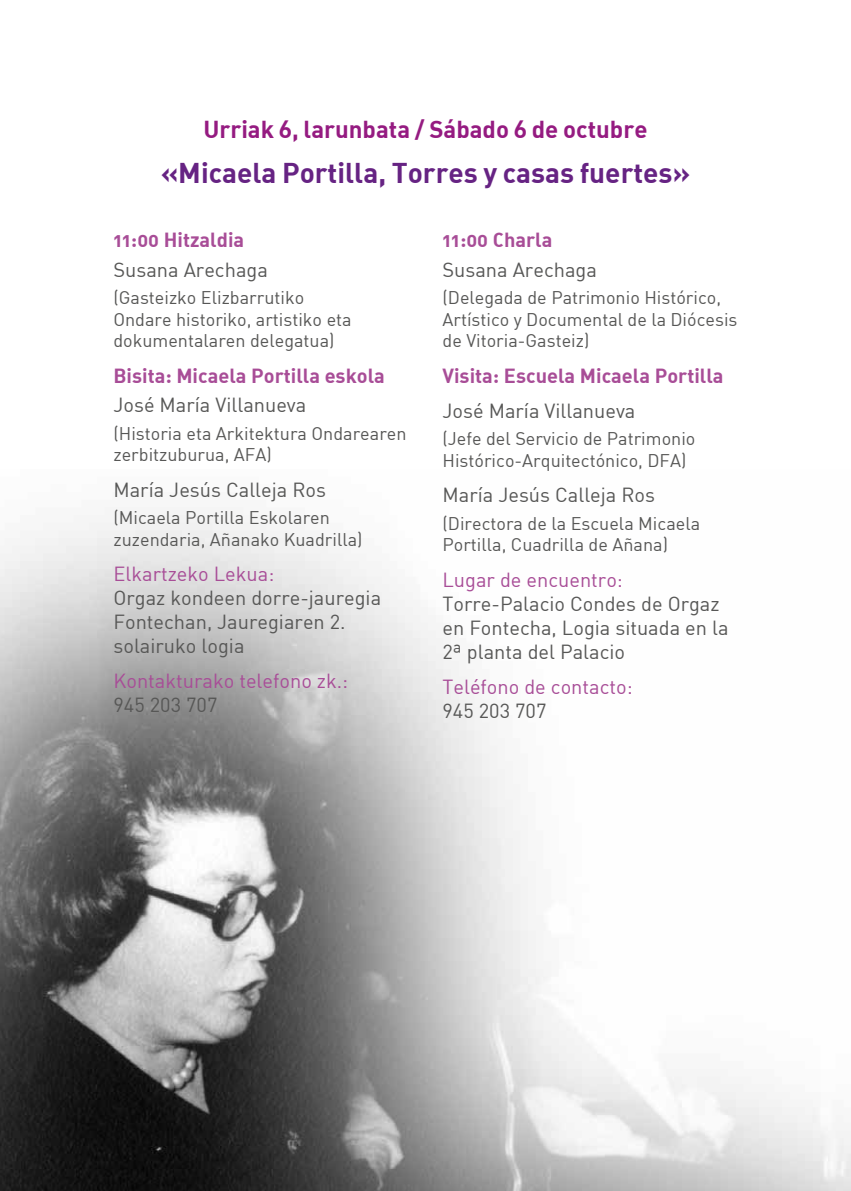
<style>
.page{position:relative;width:851px;height:1191px;background:#fff}
.page>*{position:absolute;margin:0;border:0;box-sizing:border-box;transform-origin:0 0}
.t1{font:28px "DIN Bold Alternate";color:#662383}
.t2{font:24px "DIN Bold Alternate";color:#951b81}
.t3{font:20px/24px "DIN";color:#575756}
.t4{font:20px "DIN Bold Alternate";color:#a84d97}
.t5{font:20px "DIN";color:#a84d97}
.t6{font:18px/21.6px "DIN";color:#575756}
</style>
<div class="page">
<img style="left:0;top:515px;width:850px;height:676px">
<h2 class="t2" style="left:203px;top:113px;width:445px">Urriak 6, larunbata / Sábado 6 de octubre</h2>
<h1 class="t1" style="left:161px;top:154px;width:531px">«Micaela Portilla, Torres y casas fuertes»</h1>
<p class="t4" style="left:113px;top:227px;width:132px">11:00 Hitzaldia</p>
<p class="t3" style="left:113px;top:257px;width:156px">Susana Arechaga</p>
<p class="t6" style="left:113px;top:286px;width:240px">(Gasteizko Elizbarrutiko<br>Ondare historiko, artistiko eta dokumentalaren delegatua)</p>
<p class="t4" style="left:113px;top:362px;width:273px">Bisita: Micaela Portilla eskola</p>
<p class="t3" style="left:113px;top:393px;width:194px">José María Villanueva</p>
<p class="t6" style="left:113px;top:422px;width:294px">(Historia eta Arkitektura Ondarearen zerbitzuburua, AFA)</p>
<p class="t3" style="left:113px;top:477px;width:214px">María Jesús Calleja Ros</p>
<p class="t6" style="left:113px;top:506px;width:250px">(Micaela Portilla Eskolaren zuzendaria, Añanako Kuadrilla)</p>
<p class="t5" style="left:113px;top:561px;width:162px">Elkartzeko Lekua:</p>
<p class="t3" style="left:113px;top:585px;width:269px">Orgaz kondeen dorre-jauregia<br>Fontechan, Jauregiaren 2. solairuko logia</p>
<p class="t5" style="left:113px;top:668px;width:236px">Kontakturako telefono zk.:</p>
<p class="t3" style="left:113px;top:692px;width:105px">945 203 707</p>
<p class="t4" style="left:442px;top:227px;width:111px">11:00 Charla</p>
<p class="t3" style="left:442px;top:257px;width:156px">Susana Arechaga</p>
<p class="t6" style="left:442px;top:286px;width:296px">(Delegada de Patrimonio Histórico,<br>Artístico y Documental de la Diócesis de Vitoria-Gasteiz)</p>
<p class="t4" style="left:442px;top:362px;width:282px">Visita: Escuela Micaela Portilla</p>
<p class="t3" style="left:442px;top:398px;width:194px">José María Villanueva</p>
<p class="t6" style="left:442px;top:428px;width:254px">(Jefe del Servicio de Patrimonio<br>Histórico-Arquitectónico, DFA)</p>
<p class="t3" style="left:442px;top:483px;width:214px">María Jesús Calleja Ros</p>
<p class="t6" style="left:442px;top:512px;width:259px">(Directora de la Escuela Micaela<br>Portilla, Cuadrilla de Añana)</p>
<p class="t5" style="left:442px;top:567px;width:182px">Lugar de encuentro:</p>
<p class="t3" style="left:442px;top:591px;width:287px">Torre-Palacio Condes de Orgaz en Fontecha, Logia situada en la<br>2ª planta del Palacio</p>
<p class="t5" style="left:442px;top:674px;width:192px">Teléfono de contacto:</p>
<p class="t3" style="left:442px;top:698px;width:105px">945 203 707</p>
</div>
